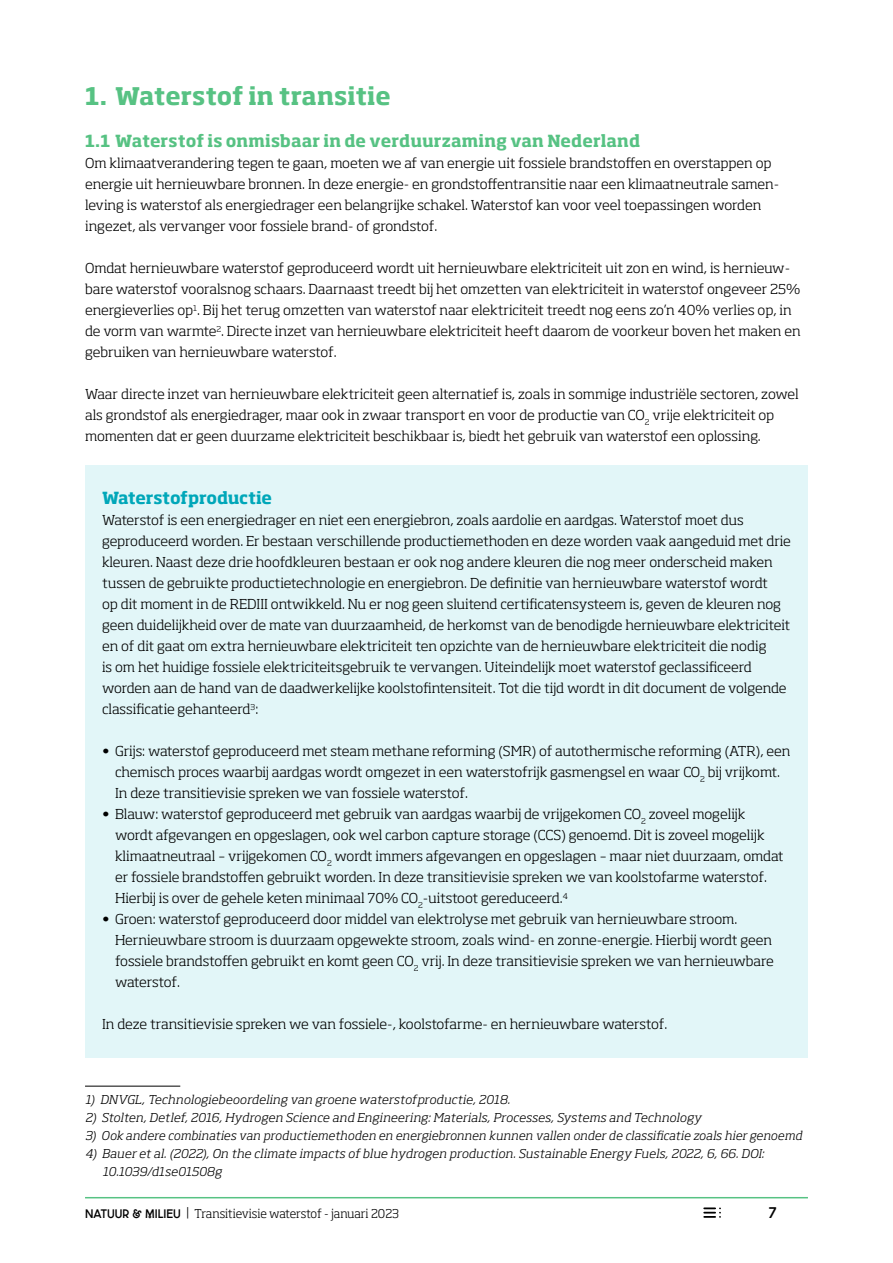
<style>
.page{position:relative;width:893px;height:1263px;background:#fff}
.page>*{position:absolute;margin:0;border:0;box-sizing:border-box;transform-origin:0 0}
.t1{font:700 24px "Soho Std";letter-spacing:-.005em;color:#57c283}
.t2{font:700 16.5px "Soho Std";letter-spacing:.005em;color:#57c283}
.t3{font:700 16.5px "Soho Std";letter-spacing:-.02em;color:#00a7b9}
.t4{font:15px "N&M Utrecht Bold";color:#000}
.t5{font:300 13.5px/21px "Soho Std";letter-spacing:-.005em;color:#000;scale:1.05 1}
.t6{font:italic 300 12px/18px "Soho Std";letter-spacing:.02em;color:#000;scale:1.05 1}
.t7{font:300 12px "Soho Std";letter-spacing:-.01em;color:#000}
.s1{font-weight:400}
.s2{font-family:"N&M Utrecht Bold";font-weight:400}
</style>
<div class="page">
<hr style="left:85px;top:1197px;width:723px;height:1px;background:#57c283">
<svg style="left:704px;top:1207px;width:17px;height:11px"></svg>
<div style="left:85px;top:466px;width:723px;height:25px;background:#e2f6f8"></div>
<div style="left:85px;top:487px;width:723px;height:25px;background:#e2f6f8"></div>
<div style="left:85px;top:510px;width:723px;height:211px;background:#e2f6f8"></div>
<div style="left:85px;top:720px;width:723px;height:22px;background:#e2f6f8"></div>
<div style="left:85px;top:741px;width:723px;height:64px;background:#e2f6f8"></div>
<div style="left:85px;top:804px;width:723px;height:106px;background:#e2f6f8"></div>
<div style="left:85px;top:909px;width:723px;height:85px;background:#e2f6f8"></div>
<div style="left:85px;top:993px;width:723px;height:22px;background:#e2f6f8"></div>
<div style="left:85px;top:1014px;width:723px;height:22px;background:#e2f6f8"></div>
<div style="left:85px;top:1035px;width:723px;height:22px;background:#e2f6f8"></div>
<hr style="left:85px;top:1086px;width:95px;height:1px;background:#000">
<h1 class="t1" style="left:85px;top:81px;width:307px">1. Waterstof in transitie</h1>
<p class="t2" style="left:85px;top:130px;width:557px">1.1 Waterstof is onmisbaar in de verduurzaming van Nederland</p>
<p class="t5" style="left:85px;top:152px;width:661px">Om klimaatverandering tegen te gaan, moeten we af van energie uit fossiele brandstoffen en overstappen op energie uit hernieuwbare bronnen. In deze energie- en grondstoffentransitie naar een klimaatneutrale samen&shy;leving is waterstof als energiedrager een belangrijke schakel. Waterstof kan voor veel toepassingen worden ingezet, als vervanger voor fossiele brand- of grondstof.</p>
<p class="t5" style="left:85px;top:257px;width:683px">Omdat hernieuwbare waterstof geproduceerd wordt uit hernieuwbare elektriciteit uit zon en wind, is hernieuw&shy;bare waterstof vooralsnog schaars. Daarnaast treedt bij het omzetten van elektriciteit in waterstof ongeveer 25% energieverlies op<sup>1</sup>. Bij het terug omzetten van waterstof naar elektriciteit treedt nog eens zo’n 40% verlies op, in de vorm van warmte<sup>2</sup>. Directe inzet van hernieuwbare elektriciteit heeft daarom de voorkeur boven het maken en gebruiken van hernieuwbare waterstof.</p>
<p class="t5" style="left:85px;top:383px;width:681px">Waar directe inzet van hernieuwbare elektriciteit geen alternatief is, zoals in sommige industriële sectoren, zowel als grondstof als energiedrager, maar ook in zwaar transport en voor de productie van CO<sub>2</sub> vrije elektriciteit op momenten dat er geen duurzame elektriciteit beschikbaar is, biedt het gebruik van waterstof een oplossing.</p>
<p class="t3" style="left:102px;top:487px;width:171px">Waterstofproductie</p>
<p class="t5" style="left:102px;top:509px;width:658px">Waterstof is een energiedrager en niet een energiebron, zoals aardolie en aardgas. Waterstof moet dus geproduceerd worden. Er bestaan verschillende productiemethoden en deze worden vaak aangeduid met drie kleuren. Naast deze drie hoofdkleuren bestaan er ook nog andere kleuren die nog meer onderscheid maken tussen de gebruikte productietechnologie en energiebron. De definitie van hernieuwbare waterstof wordt<br>op dit moment in de REDIII ontwikkeld. Nu er nog geen sluitend certificatensysteem is, geven de kleuren nog geen duidelijkheid over de mate van duurzaamheid, de herkomst van de benodigde hernieuwbare elektriciteit en of dit gaat om extra hernieuwbare elektriciteit ten opzichte van de hernieuwbare elektriciteit die nodig<br>is om het huidige fossiele elektriciteitsgebruik te vervangen. Uiteindelijk moet waterstof geclassificeerd worden aan de hand van de daadwerkelijke koolstofintensiteit. Tot die tijd wordt in dit document de volgende classificatie gehanteerd<sup>3</sup>:</p>
<p class="t5" style="left:115px;top:740px;width:645px;text-indent:-13px"><span class="s1">•</span> Grijs: waterstof geproduceerd met steam methane reforming (SMR) of autothermische reforming (ATR), een chemisch proces waarbij aardgas wordt omgezet in een waterstofrijk gasmengsel en waar CO<sub>2</sub> bij vrijkomt.<br>In deze transitievisie spreken we van fossiele waterstof.</p>
<p class="t5" style="left:115px;top:803px;width:638px;text-indent:-13px"><span class="s1">•</span> Blauw: waterstof geproduceerd met gebruik van aardgas waarbij de vrijgekomen CO<sub>2</sub> zoveel mogelijk wordt afgevangen en opgeslagen, ook wel carbon capture storage (CCS) genoemd. Dit is zoveel mogelijk klimaatneutraal – vrijgekomen CO<sub>2</sub> wordt immers afgevangen en opgeslagen – maar niet duurzaam, omdat er fossiele brandstoffen gebruikt worden. In deze transitievisie spreken we van koolstofarme waterstof.<br>Hierbij is over de gehele keten minimaal 70% CO<sub>2</sub>-uitstoot gereduceerd. <sup>4</sup></p>
<p class="t5" style="left:115px;top:908px;width:629px;text-indent:-13px"><span class="s1">•</span> Groen: waterstof geproduceerd door middel van elektrolyse met gebruik van hernieuwbare stroom.<br>Hernieuwbare stroom is duurzaam opgewekte stroom, zoals wind- en zonne-energie. Hierbij wordt geen fossiele brandstoffen gebruikt en komt geen CO<sub>2</sub> vrij. In deze transitievisie spreken we van hernieuwbare waterstof.</p>
<p class="t5" style="left:102px;top:1013px;width:538px">In deze transitievisie spreken we van fossiele-, koolstofarme- en hernieuwbare waterstof.</p>
<p class="t6" style="left:85px;top:1090px;width:406px">1) DNVGL, Technologiebeoordeling van groene waterstofproductie, 2018.</p>
<p class="t6" style="left:85px;top:1108px;width:589px">2) Stolten, Detlef, 2016, Hydrogen Science and Engineering: Materials, Processes, Systems and Technology</p>
<p class="t6" style="left:85px;top:1126px;width:684px">3) Ook andere combinaties van productiemethoden en energiebronnen kunnen vallen onder de classificatie zoals hier genoemd</p>
<p class="t6" style="left:102px;top:1144px;width:632px;text-indent:-17px">4) Bauer et al. (2022), On the climate impacts of blue hydrogen production. Sustainable Energy Fuels, 2022, 6, 66. DOI:<br>10.1039/d1se01508g</p>
<p class="t7" style="left:85px;top:1206px;width:316px"><span class="s2">NATUUR &amp; MILIEU</span> | Transitievisie waterstof - januari 2023</p>
<p class="t4" style="left:769px;top:1206px;width:9px">7</p>
</div>
